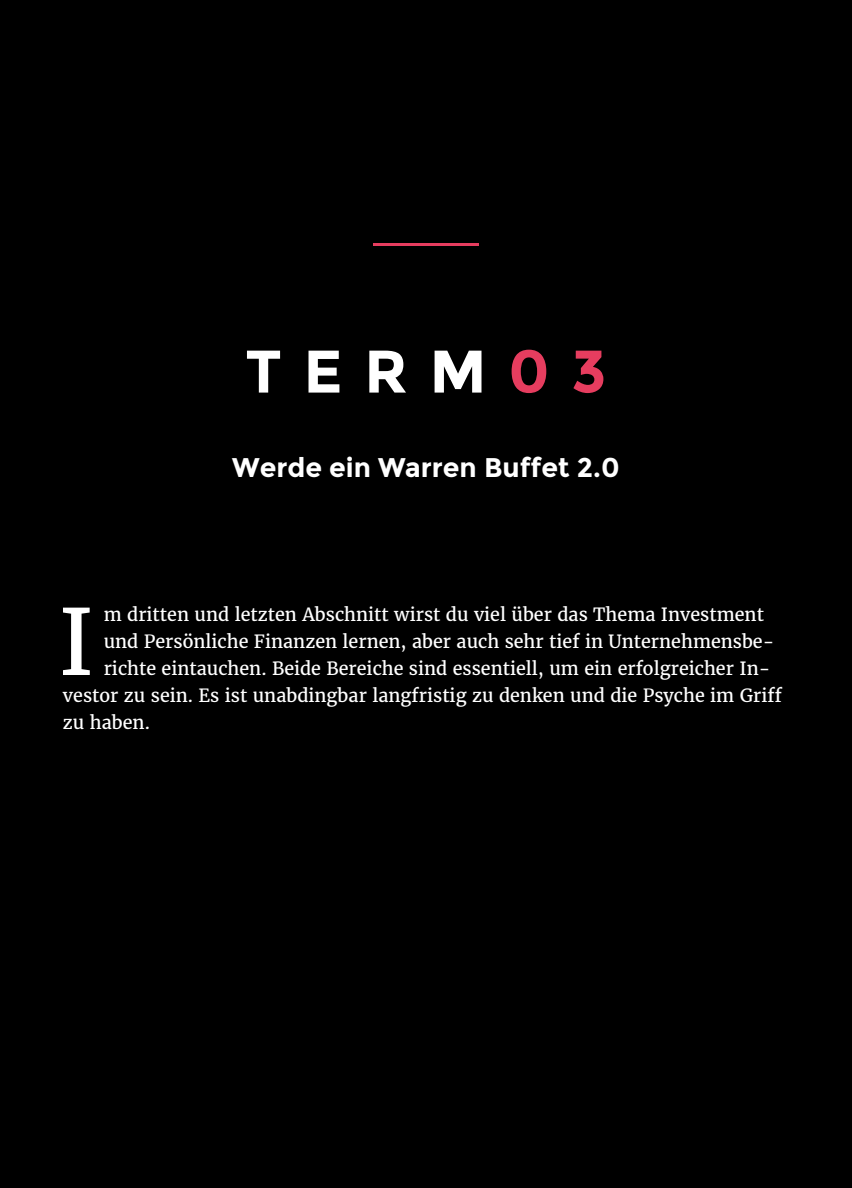
<style>
.page{position:relative;width:852px;height:1188px;background:#000}
.page>*{position:absolute;margin:0;border:0;box-sizing:border-box;transform-origin:0 0}
.t1{font:90.6px "Merriweather";color:#fff}
.t2{font:700 60px "Montserrat";letter-spacing:.36em;color:#fff}
.t3{font:700 27px "Montserrat";color:#fff}
.t4{font:18px "Merriweather";color:#fff}
.s1{color:#e63d5f}
</style>
<div class="page">
<hr style="left:373px;top:243px;width:106px;height:3px;background:#e63d5f">
<h2 class="t2" style="left:245px;top:336px;width:363px">TERM<span class="s1">03</span></h2>
<h3 class="t3" style="left:232px;top:451px;width:389px">Werde ein Warren Buffet 2.0</h3>
<h1 class="t1" style="left:58px;top:582px;width:38px">I</h1>
<p class="t4" style="left:104px;top:602px;width:662px">m dritten und letzten Abschnitt wirst du viel über das Thema Investment</p>
<p class="t4" style="left:104px;top:629px;width:672px">und Persönliche Finanzen lernen, aber auch sehr tief in Unternehmensbe-</p>
<p class="t4" style="left:104px;top:656px;width:668px">richte eintauchen. Beide Bereiche sind essentiell, um ein erfolgreicher In-</p>
<p class="t4" style="left:63px;top:683px;width:721px">vestor zu sein. Es ist unabdingbar langfristig zu denken und die Psyche im Griff</p>
<p class="t4" style="left:63px;top:710px;width:88px">zu haben.</p>
</div>
